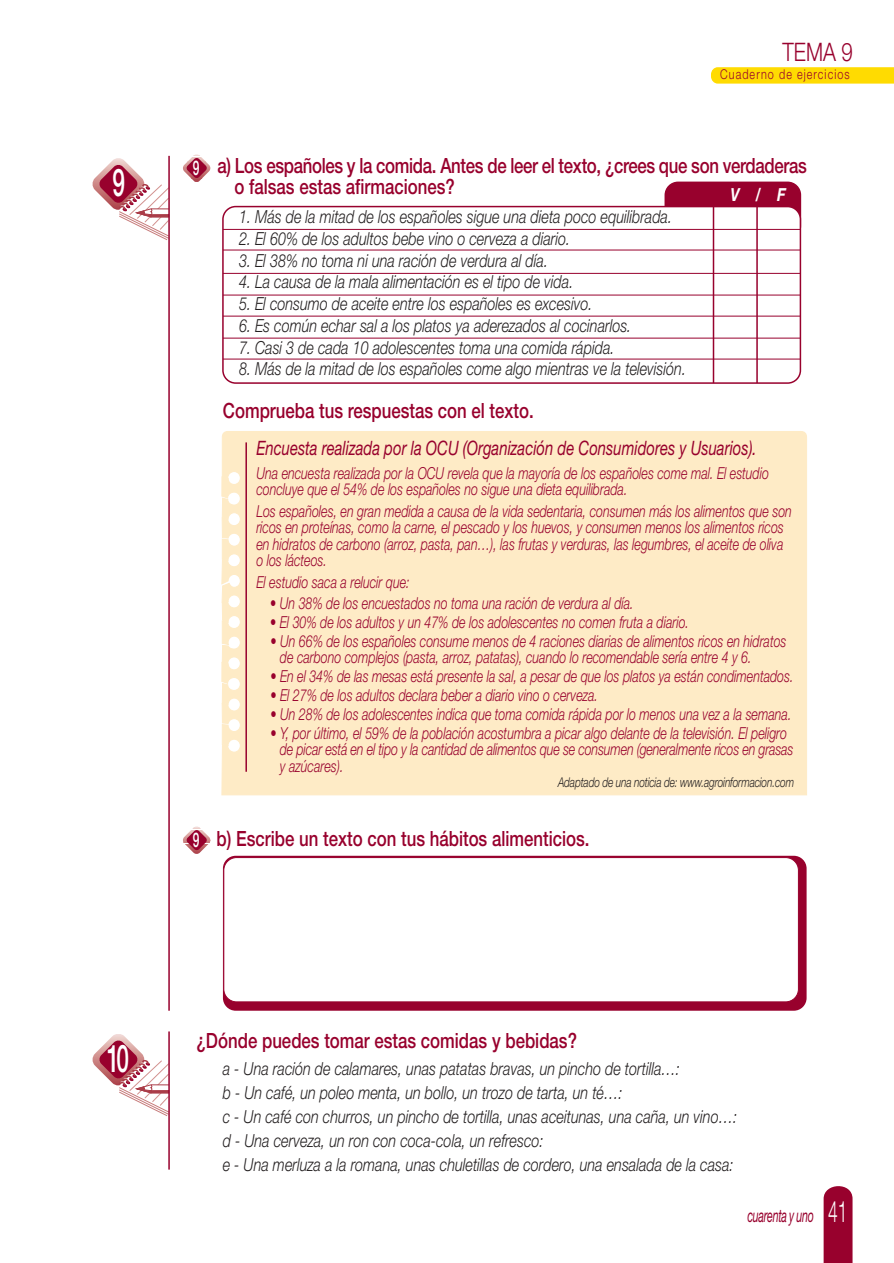
<style>
.page{position:relative;width:894px;height:1263px;background:#fff}
.page>*{position:absolute;margin:0;border:0;box-sizing:border-box;transform-origin:0 0}
.t1{font:500 38.1px "Helvetica Neue";color:#fff;scale:.59 1}
.t2{font:300 29.4px "Helvetica Neue";color:#fff;scale:.59 1}
.t3{font:300 25.5px "Helvetica Neue";color:#98012d;scale:.8 1}
.t4{font:500 21px "Helvetica Neue";color:#98012d;scale:.8 1}
.t5{font:500 21px/21px "Helvetica Neue";letter-spacing:-.02em;color:#98012d;scale:.8 1}
.t6{font:500 20.25px "Helvetica Neue";color:#fff;scale:.59 1}
.t7{font:italic 19.8px "Helvetica Neue";color:#98012d;scale:.75 1}
.t8{font:italic 300 18px/24px "Helvetica Neue";color:#231f20;scale:.8 1}
.t9{font:italic 18px "Helvetica Neue";letter-spacing:-.025em;color:#98012d;scale:.59 1}
.t10{font:italic 700 18px "Helvetica Neue";color:#fff;scale:.8 1}
.t11{font:italic 300 16.5px/16.5px "Helvetica Neue";color:#98012d;scale:.75 1}
.t12{font:italic 300 13.5px "Helvetica Neue";letter-spacing:-.015em;color:#231f20;scale:.75 1}
.t13{font:300 13.5px "Helvetica Neue";letter-spacing:.1em;color:#98012d;scale:.8 1}
</style>
<div class="page">
<svg style="left:711px;top:67px;width:182px;height:17px;background:#ffdc0b"></svg>
<svg style="left:823px;top:1186px;width:29px;height:77px;background:#9d0e38"></svg>
<div style="left:664px;top:182px;width:136px;height:58px;background:#98012d;border:2px solid #98012d;border-radius:13px"></div>
<div style="left:223px;top:207px;width:577px;height:176px;background:#fff;border-radius:13px"></div>
<svg style="left:225px;top:229px;width:572px;height:131px"></svg>
<hr style="left:755px;top:207px;width:2px;height:176px;background:#98012d">
<hr style="left:712px;top:207px;width:1px;height:176px;background:#98012d">
<div style="left:222px;top:206px;width:578px;height:178px;border:2px solid #98012d;border-radius:13px"></div>
<div style="left:221px;top:431px;width:585px;height:364px;background:#feebc6"></div>
<hr style="left:245px;top:442px;width:2px;height:330px;background:#98012d">
<div style="left:223px;top:856px;width:583px;height:155px;background:#98012d;border-radius:13px"></div>
<div style="left:223px;top:857px;width:575px;height:145px;background:#fff;border:1px solid #98012d;border-radius:13px"></div>
<svg style="left:183px;top:154px;width:27px;height:28px"></svg>
<svg style="left:183px;top:826px;width:27px;height:28px"></svg>
<svg style="left:92px;top:158px;width:76px;height:82px"></svg>
<hr style="left:168px;top:156px;width:2px;height:855px;background:#98012d">
<svg style="left:92px;top:1034px;width:76px;height:82px"></svg>
<hr style="left:168px;top:1031px;width:2px;height:138px;background:#98012d">
<p class="t3" style="left:782px;top:43px;width:89px">TEMA 9</p>
<p class="t13" style="left:719px;top:70px;width:163px">Cuaderno de ejercicios</p>
<p class="t1" style="left:112px;top:169px;width:23px">9</p>
<p class="t5" style="left:234px;top:157px;width:716px;text-indent:-17px">a) Los españoles y la comida. Antes de leer el texto, ¿crees que son verdaderas o falsas estas afirmaciones?</p>
<p class="t6" style="left:193px;top:160px;width:13px">9</p>
<p class="t10" style="left:730px;top:189px;width:71px">V / F</p>
<p class="t8" style="left:239px;top:206px;width:542px">1. Más de la mitad de los españoles sigue una dieta poco equilibrada.</p>
<p class="t8" style="left:239px;top:228px;width:415px">2. El 60% de los adultos bebe vino o cerveza a diario.</p>
<p class="t8" style="left:239px;top:250px;width:387px">3. El 38% no toma ni una ración de verdura al día.</p>
<p class="t8" style="left:239px;top:272px;width:419px">4. La causa de la mala alimentación es el tipo de vida.</p>
<p class="t8" style="left:239px;top:293px;width:443px">5. El consumo de aceite entre los españoles es excesivo.</p>
<p class="t8" style="left:239px;top:315px;width:491px">6. Es común echar sal a los platos ya aderezados al cocinarlos.</p>
<p class="t8" style="left:239px;top:337px;width:470px">7. Casi 3 de cada 10 adolescentes toma una comida rápida.</p>
<p class="t8" style="left:239px;top:359px;width:560px">8. Más de la mitad de los españoles come algo mientras ve la televisión.</p>
<p class="t4" style="left:223px;top:403px;width:390px">Comprueba tus respuestas con el texto.</p>
<p class="t7" style="left:256px;top:441px;width:668px">Encuesta realizada por la OCU (Organización de Consumidores y Usuarios).</p>
<p class="t11" style="left:256px;top:466px;width:684px">Una encuesta realizada por la OCU revela que la mayoría de los españoles come mal. El estudio concluye que el 54% de los españoles no sigue una dieta equilibrada.</p>
<p class="t11" style="left:256px;top:504px;width:715px">Los españoles, en gran medida a causa de la vida sedentaria, consumen más los alimentos que son ricos en proteínas, como la carne, el pescado y los huevos, y consumen menos los alimentos ricos en hidratos de carbono (arroz, pasta, pan…), las frutas y verduras, las legumbres, el aceite de oliva o los lácteos.</p>
<p class="t11" style="left:256px;top:575px;width:206px">El estudio saca a relucir que:</p>
<p class="t11" style="left:270px;top:596px;width:486px">• Un 38% de los encuestados no toma una ración de verdura al día.</p>
<p class="t11" style="left:270px;top:615px;width:559px">• El 30% de los adultos y un 47% de los adolescentes no comen fruta a diario.</p>
<p class="t11" style="left:280px;top:634px;width:676px;text-indent:-10px">• Un 66% de los españoles consume menos de 4 raciones diarias de alimentos ricos en hidratos de carbono complejos (pasta, arroz, patatas), cuando lo recomendable sería entre 4 y 6.</p>
<p class="t11" style="left:270px;top:669px;width:698px">• En el 34% de las mesas está presente la sal, a pesar de que los platos ya están condimentados.</p>
<p class="t11" style="left:270px;top:688px;width:438px">• El 27% de los adultos declara beber a diario vino o cerveza.</p>
<p class="t11" style="left:270px;top:707px;width:696px">• Un 28% de los adolescentes indica que toma comida rápida por lo menos una vez a la semana.</p>
<p class="t11" style="left:280px;top:726px;width:686px;text-indent:-10px">• Y, por último, el 59% de la población acostumbra a picar algo delante de la televisión. El peligro de picar está en el tipo y la cantidad de alimentos que se consumen (generalmente ricos en grasas y azúcares).</p>
<p class="t6" style="left:193px;top:832px;width:13px">9</p>
<p class="t12" style="left:557px;top:778px;width:316px">Adaptado de una noticia de: www.agroinformacion.com</p>
<p class="t4" style="left:216px;top:831px;width:467px">b) Escribe un texto con tus hábitos alimenticios.</p>
<p class="t1" style="left:107px;top:1045px;width:39px">10</p>
<p class="t4" style="left:196px;top:1033px;width:477px">¿Dónde puedes tomar estas comidas y bebidas?</p>
<p class="t8" style="left:223px;top:1058px;width:644px">a - Una ración de calamares, unas patatas bravas, un pincho de tortilla…:<br>b - Un café, un poleo menta, un bollo, un trozo de tarta, un té…:<br>c - Un café con churros, un pincho de tortilla, unas aceitunas, una caña, un vino…: d - Una cerveza, un ron con coca-cola, un refresco:<br>e - Una merluza a la romana, unas chuletillas de cordero, una ensalada de la casa:</p>
<p class="t9" style="left:747px;top:1209px;width:114px">cuarenta y uno</p>
<p class="t2" style="left:827px;top:1201px;width:35px">41</p>
</div>
